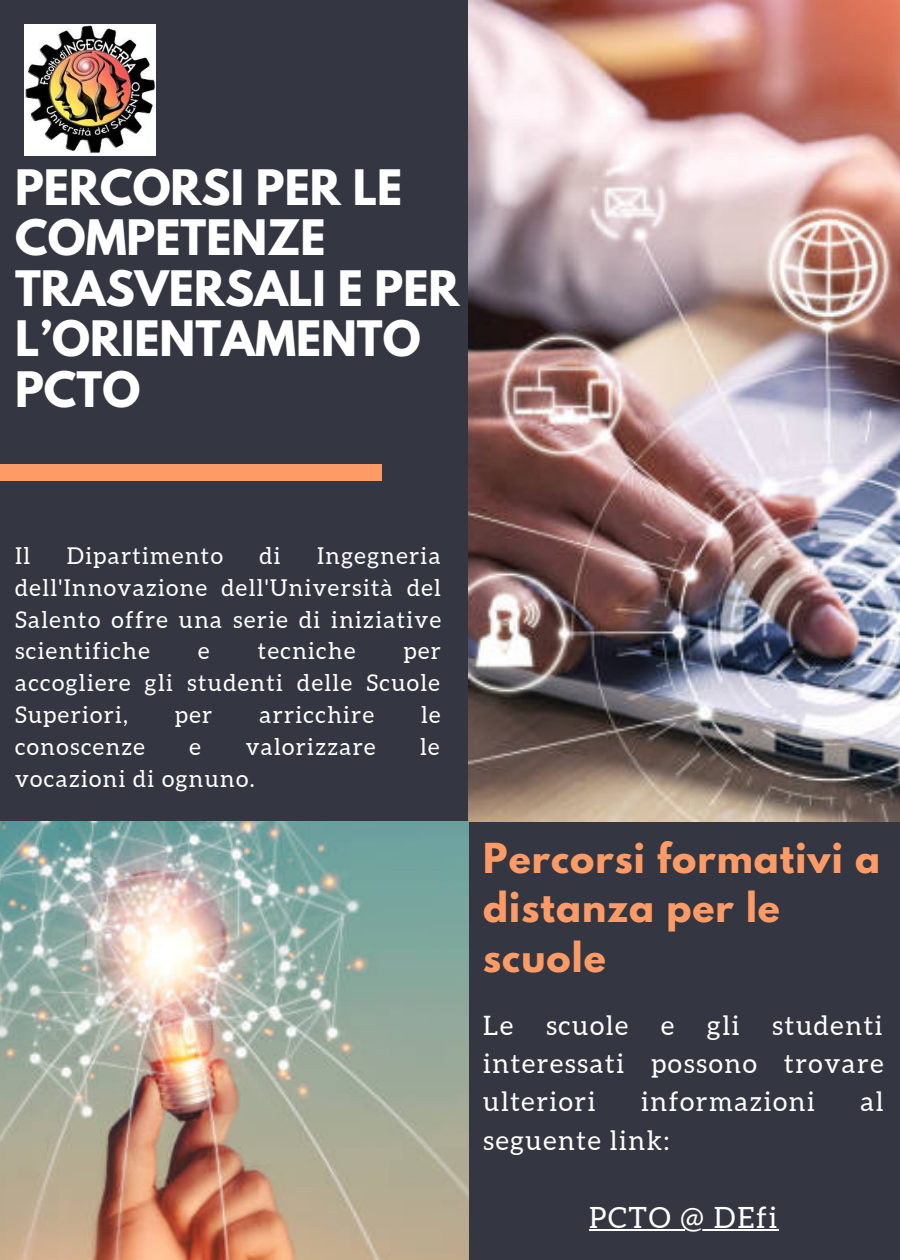
<style>
.page{position:relative;width:900px;height:1260px;background:#343641}
.page>*{position:absolute;margin:0;border:0;box-sizing:border-box;transform-origin:0 0}
.t1{font:700 43.25px/50.5px "League Spartan";color:#fff}
.t2{font:700 36.5px/49.5px "League Spartan";letter-spacing:.03em;color:#fc9b66}
.t3{font:29.25px "Aleo";letter-spacing:.06em;color:#fff}
.t4{font:26.75px/38.2px "Aleo";letter-spacing:.06em;color:#fff;text-align:justify}
.t5{font:23.25px/32px "Aleo";letter-spacing:.06em;color:#fff;text-align:justify}
</style>
<div class="page">
<img style="left:469px;top:0;width:431px;height:821px">
<div style="left:0;top:465px;width:382px;height:16px;background:#fc9b66"></div>
<img style="left:0;top:821px;width:469px;height:439px">
<img style="left:24px;top:24px;width:132px;height:132px">
<hr style="left:589px;top:1229px;width:190px;height:2px;background:#fff">
<p class="t1" style="left:15px;top:167px;width:446px">PERCORSI PER LE<br>COMPETENZE<br>TRASVERSALI E PER<br>L’ORIENTAMENTO<br>PCTO</p>
<p class="t5" style="left:15px;top:540px;width:17px">Il</p>
<p class="t5" style="left:67px;top:540px;width:158px">Dipartimento</p>
<p class="t5" style="left:260px;top:540px;width:23px">di</p>
<p class="t5" style="left:15px;top:540px;width:428px;text-indent:302px">Ingegneria dell'Innovazione dell'Università del Salento offre una serie di iniziative scientifiche</p>
<p class="t5" style="left:198px;top:635px;width:13px">e</p>
<p class="t5" style="left:258px;top:635px;width:99px">tecniche</p>
<p class="t5" style="left:15px;top:635px;width:427px;text-indent:389px">per accogliere gli studenti delle Scuole Superiori,</p>
<p class="t5" style="left:175px;top:699px;width:39px">per</p>
<p class="t5" style="left:259px;top:699px;width:116px">arricchire</p>
<p class="t5" style="left:421px;top:699px;width:21px">le</p>
<p class="t5" style="left:15px;top:731px;width:131px">conoscenze</p>
<p class="t5" style="left:190px;top:731px;width:13px">e</p>
<p class="t5" style="left:246px;top:731px;width:131px">valorizzare</p>
<p class="t5" style="left:420px;top:731px;width:21px">le</p>
<p class="t5" style="left:15px;top:763px;width:241px">vocazioni di ognuno.</p>
<p class="t2" style="left:483px;top:838px;width:398px">Percorsi formativi a distanza per le scuole</p>
<p class="t4" style="left:483px;top:1006px;width:402px">Le scuole e gli studenti interessati possono trovare ulteriori</p>
<p class="t4" style="left:641px;top:1083px;width:175px">informazioni</p>
<p class="t4" style="left:860px;top:1083px;width:25px">al</p>
<p class="t4" style="left:483px;top:1121px;width:188px">seguente link:</p>
<p class="t3" style="left:589px;top:1201px;width:190px">PCTO @ DEfi</p>
</div>
